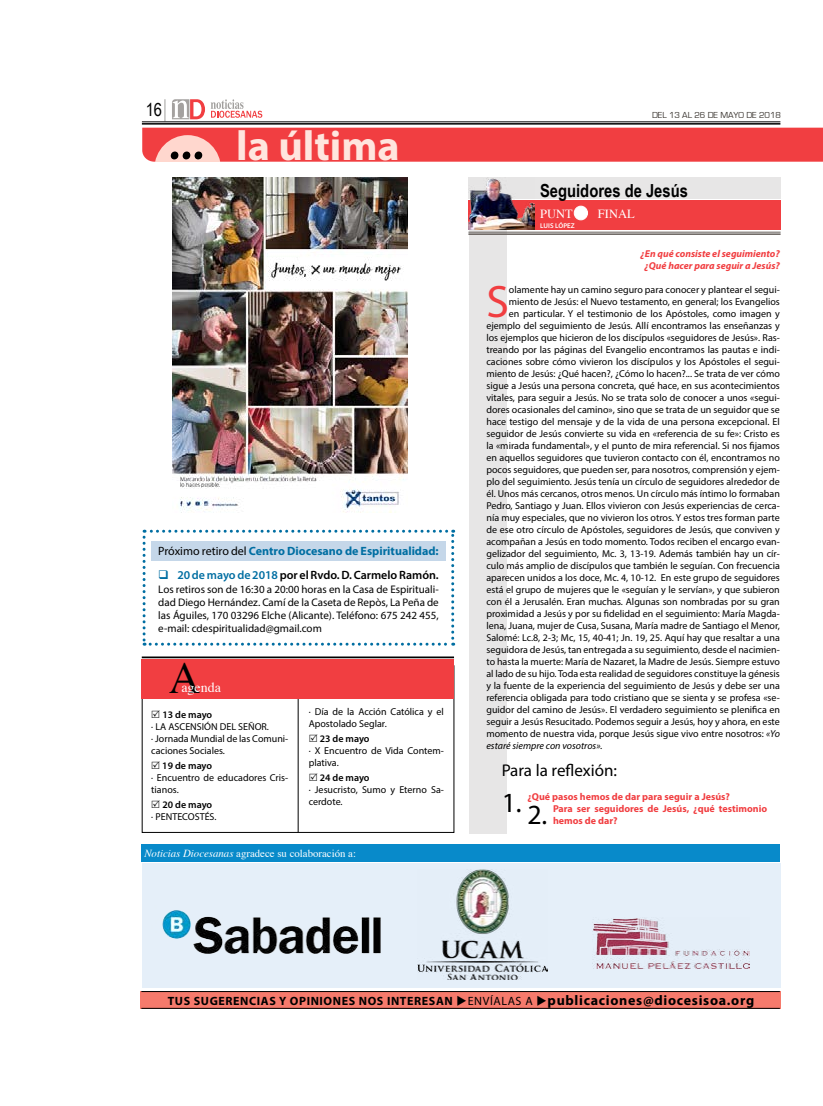
<style>
.page{position:relative;width:823px;height:1106px;background:#fff}
.page>*{position:absolute;margin:0;border:0;box-sizing:border-box;transform-origin:0 0}
.t1{font:45.6px "Myriad Pro";color:#f13e41}
.t2{font:44px "Times";color:#000}
.t3{font:700 42px "Myriad Pro";color:#ffe5de}
.t4{font:27.8px "Myriad Pro";color:#000}
.t5{font:700 18px "Arial Narrow";color:#000}
.t6{font:18px "Arial Narrow";color:#000}
.t7{font:17px "Myriad Pro";color:#000}
.t8{font:14px "Times";color:#fff}
.t9{font:12.5px "Times";color:#fff}
.t10{font:700 12px "Myriad Pro";letter-spacing:.05em;color:#000}
.t11{font:700 12px "Myriad Pro";color:#006ea2}
.t12{font:600 12px "Myriad Pro";color:#000}
.t13{font:11px/13.2px "Myriad Pro";color:#000;text-align:justify}
.t14{font:10.8px "Times";color:#fff}
.t15{font:10px/12px "Myriad Pro";color:#000}
.t16{font:700 10px/12px "Myriad Pro";color:#f13e41}
.t17{font:italic 700 10px/12px "Myriad Pro";color:#f13e41;text-align:center}
.t18{font:600 10px "Myriad Pro";color:#000}
.t19{font:italic 10px "Myriad Pro";color:#000}
.t20{font:9px "Eurostile";color:#39342f}
.t21{font:600 6.9px "Myriad Pro";color:#fff}
.s1{font-weight:600;font-style:italic;font-size:50px;color:#000}
.s2{font-weight:400;color:#000}
.s3{color:#006ea2}
.s4{font-style:italic}
.s5{font-weight:400}
.s6{font-size:14px}
</style>
<div class="page">
<svg style="left:142px;top:529px;width:312px;height:116px"></svg>
<div style="left:151px;top:541px;width:294px;height:19px;background:#c5d7e9"></div>
<div style="left:141px;top:991px;width:639px;height:18px;background:#f67a6c"></div>
<svg style="left:172px;top:99px;width:90px;height:20px"></svg>
<svg style="left:164px;top:99px;width:1px;height:22px"></svg>
<hr style="left:141px;top:991px;width:638px;height:1px;background:#000">
<hr style="left:141px;top:1007px;width:638px;height:1px;background:#000">
<hr style="left:142px;top:122px;width:638px;height:1px;background:#000">
<hr style="left:142px;top:123px;width:638px;height:2px;background:#000">
<div style="left:142px;top:128px;width:680px;height:34px;background:#f13e41"></div>
<div style="left:154px;top:135px;width:67px;height:68px;background:#ffd7ce;border-radius:50%"></div>
<div style="left:130px;top:162px;width:126px;height:50px;background:#fff"></div>
<div style="left:142px;top:863px;width:638px;height:124px;background:#e5eff9"></div>
<div style="left:142px;top:843px;width:637px;height:18px;background:#088aca"></div>
<img style="left:592px;top:918px;width:156px;height:50px">
<img style="left:417px;top:869px;width:130px;height:110px">
<img style="left:162px;top:910px;width:219px;height:44px">
<hr style="left:298px;top:663px;width:1px;height:169px;background:#000">
<hr style="left:142px;top:656px;width:312px;height:2px;background:#000">
<div style="left:142px;top:659px;width:312px;height:40px;background:#f13e41"></div>
<div style="left:468px;top:226px;width:38px;height:607px;background:#e7e6e6"></div>
<div style="left:468px;top:177px;width:312px;height:22px;background:#e7e6e6"></div>
<div style="left:468px;top:200px;width:312px;height:30px;background:#f13e41"></div>
<div style="left:574px;top:206px;width:13px;height:14px;background:#fff;border-radius:50%"></div>
<div style="left:573px;top:206px;width:14px;height:14px;border:1px solid #fff;border-radius:50%"></div>
<img style="left:468px;top:178px;width:66px;height:52px">
<hr style="left:468px;top:232px;width:312px;height:1px;background:#66605c">
<hr style="left:468px;top:233px;width:312px;height:2px;background:#66605c">
<img style="left:172px;top:177px;width:235px;height:335px">
<h3 class="t6" style="left:146px;top:97px;width:18px">16</h3>
<p class="t20" style="left:651px;top:110px;width:130px">DEL 13 AL 26 DE MAYO DE 2018</p>
<h3 class="t3" style="left:170px;top:118px;width:231px"><span class="s1">...</span> la última</h3>
<h3 class="t5" style="left:539px;top:177px;width:149px">Seguidores de Jesús</h3>
<p class="t9" style="left:539px;top:202px;width:34px">PUNT</p>
<p class="t9" style="left:597px;top:202px;width:38px">FINAL</p>
<p class="t21" style="left:540px;top:221px;width:36px">LUIS LÓPEZ</p>
<p class="t11" style="left:158px;top:543px;width:282px"><span class="s2">Próximo retiro del</span> Centro Diocesano de Espiritualidad:</p>
<p class="t12" style="left:158px;top:567px;width:282px"><span class="s3">❑ 20 de mayo de 2018</span> por el Rvdo. D. Carmelo Ramón.</p>
<p class="t13" style="left:158px;top:582px;width:282px">Los retiros son de 16:30 a 20:00 horas en la Casa de Espirituali&shy;dad Diego Hernández. Camí de la Caseta de Repòs, La Peña de las Águiles, 170 03296 Elche (Alicante). Teléfono: 675 242 455, e-mail: cdespiritualidad@gmail.com</p>
<h2 class="t2" style="left:169px;top:637px;width:33px">A</h2>
<h3 class="t8" style="left:181px;top:674px;width:41px">agenda</h3>
<p class="t18" style="left:162px;top:708px;width:51px">13 de mayo</p>
<p class="t15" style="left:151px;top:720px;width:138px">· LA ASCENSIÓN DEL SEÑOR.<br>· Jornada Mundial de las Comuni&shy;caciones Sociales.</p>
<p class="t18" style="left:162px;top:759px;width:51px">19 de mayo</p>
<p class="t15" style="left:151px;top:771px;width:138px">· Encuentro de educadores Cris&shy;tianos.</p>
<p class="t18" style="left:162px;top:798px;width:51px">20 de mayo</p>
<p class="t15" style="left:151px;top:810px;width:67px">· PENTECOSTÉS.</p>
<p class="t15" style="left:308px;top:705px;width:137px">· Día de la Acción Católica y el<br>Apostolado Seglar.</p>
<p class="t18" style="left:319px;top:732px;width:51px">23 de mayo</p>
<p class="t15" style="left:308px;top:744px;width:137px">· X Encuentro de Vida Contem&shy;plativa.</p>
<p class="t18" style="left:319px;top:771px;width:51px">24 de mayo</p>
<p class="t15" style="left:308px;top:783px;width:137px">· Jesucristo, Sumo y Eterno Sa&shy;cerdote.</p>
<p class="t14" style="left:144px;top:843px;width:213px"><span class="s4">Noticias Diocesanas</span> agradece su colaboración a:</p>
<p class="t17" style="left:640px;top:247px;width:141px">¿En qué consiste el seguimiento? ¿Qué hacer para seguir a Jesús?</p>
<h1 class="t1" style="left:486px;top:273px;width:24px">S</h1>
<p class="t15" style="left:508px;top:283px;width:272px">olamente hay un camino seguro para conocer y plantear el segui-</p>
<p class="t15" style="left:508px;top:295px;width:272px">miento de Jesús: el Nuevo testamento, en general; los Evangelios</p>
<p class="t15" style="left:508px;top:307px;width:272px">en particular. Y el testimonio de los Apóstoles, como imagen y</p>
<p class="t15" style="left:486px;top:319px;width:295px">ejemplo del seguimiento de Jesús. Allí encontramos las enseñanzas y</p>
<p class="t15" style="left:486px;top:331px;width:295px">los ejemplos que hicieron de los discípulos «seguidores de Jesús». Ras-</p>
<p class="t15" style="left:486px;top:343px;width:295px">treando por las páginas del Evangelio encontramos las pautas e indi-</p>
<p class="t15" style="left:486px;top:355px;width:295px">caciones sobre cómo vivieron los discípulos y los Apóstoles el segui-</p>
<p class="t15" style="left:486px;top:367px;width:295px">miento de Jesús: ¿Qué hacen?, ¿Cómo lo hacen?... Se trata de ver cómo</p>
<p class="t15" style="left:486px;top:379px;width:295px">sigue a Jesús una persona concreta, qué hace, en sus acontecimientos</p>
<p class="t15" style="left:486px;top:391px;width:295px">vitales, para seguir a Jesús. No se trata solo de conocer a unos «segui-</p>
<p class="t15" style="left:486px;top:403px;width:295px">dores ocasionales del camino», sino que se trata de un seguidor que se</p>
<p class="t15" style="left:486px;top:415px;width:295px">hace testigo del mensaje y de la vida de una persona excepcional. El</p>
<p class="t15" style="left:486px;top:427px;width:295px">seguidor de Jesús convierte su vida en «referencia de su fe»: Cristo es</p>
<p class="t15" style="left:486px;top:439px;width:295px">la «mirada fundamental», y el punto de mira referencial. Si nos fijamos</p>
<p class="t15" style="left:486px;top:451px;width:295px">en aquellos seguidores que tuvieron contacto con él, encontramos no</p>
<p class="t15" style="left:486px;top:463px;width:295px">pocos seguidores, que pueden ser, para nosotros, comprensión y ejem-</p>
<p class="t15" style="left:486px;top:475px;width:295px">plo del seguimiento. Jesús tenía un círculo de seguidores alrededor de</p>
<p class="t15" style="left:486px;top:487px;width:295px">él. Unos más cercanos, otros menos. Un círculo más íntimo lo formaban</p>
<p class="t15" style="left:486px;top:499px;width:295px">Pedro, Santiago y Juan. Ellos vivieron con Jesús experiencias de cerca-</p>
<p class="t15" style="left:486px;top:511px;width:295px">nía muy especiales, que no vivieron los otros. Y estos tres forman parte</p>
<p class="t15" style="left:486px;top:523px;width:295px">de ese otro círculo de Apóstoles, seguidores de Jesús, que conviven y</p>
<p class="t15" style="left:486px;top:535px;width:295px">acompañan a Jesús en todo momento. Todos reciben el encargo evan-</p>
<p class="t15" style="left:486px;top:547px;width:295px">gelizador del seguimiento, Mc. 3, 13-19. Además también hay un cír-</p>
<p class="t15" style="left:486px;top:559px;width:295px">culo más amplio de discípulos que también le seguían. Con frecuencia</p>
<p class="t15" style="left:486px;top:571px;width:295px">aparecen unidos a los doce, Mc. 4, 10-12. En este grupo de seguidores</p>
<p class="t15" style="left:486px;top:583px;width:295px">está el grupo de mujeres que le «seguían y le servían», y que subieron</p>
<p class="t15" style="left:486px;top:595px;width:295px">con él a Jerusalén. Eran muchas. Algunas son nombradas por su gran</p>
<p class="t15" style="left:486px;top:607px;width:295px">proximidad a Jesús y por su fidelidad en el seguimiento: María Magda-</p>
<p class="t15" style="left:486px;top:619px;width:295px">lena, Juana, mujer de Cusa, Susana, María madre de Santiago el Menor,</p>
<p class="t15" style="left:486px;top:631px;width:295px">Salomé: Lc.8, 2-3; Mc, 15, 40-41; Jn. 19, 25. Aquí hay que resaltar a una</p>
<p class="t15" style="left:486px;top:643px;width:295px">seguidora de Jesús, tan entregada a su seguimiento, desde el nacimien-</p>
<p class="t15" style="left:486px;top:655px;width:295px">to hasta la muerte: María de Nazaret, la Madre de Jesús. Siempre estuvo</p>
<p class="t15" style="left:486px;top:667px;width:295px">al lado de su hijo. Toda esta realidad de seguidores constituye la génesis</p>
<p class="t15" style="left:486px;top:679px;width:295px">y la fuente de la experiencia del seguimiento de Jesús y debe ser una</p>
<p class="t15" style="left:486px;top:691px;width:295px">referencia obligada para todo cristiano que se sienta y se profesa «se-</p>
<p class="t15" style="left:486px;top:703px;width:295px">guidor del camino de Jesús». El verdadero seguimiento se plenifica en</p>
<p class="t15" style="left:486px;top:715px;width:295px">seguir a Jesús Resucitado. Podemos seguir a Jesús, hoy y ahora, en este</p>
<p class="t15" style="left:486px;top:727px;width:295px">momento de nuestra vida, porque Jesús sigue vivo entre nosotros: <span class="s4">«Yo</span></p>
<p class="t19" style="left:486px;top:739px;width:117px">estaré siempre con vosotros».</p>
<h3 class="t7" style="left:501px;top:760px;width:117px">Para la reflexión:</h3>
<h3 class="t4" style="left:501px;top:785px;width:22px">1.</h3>
<p class="t16" style="left:527px;top:790px;width:204px">¿Qué pasos hemos de dar para seguir a Jesús?</p>
<h3 class="t4" style="left:527px;top:797px;width:22px">2.</h3>
<p class="t16" style="left:552px;top:802px;width:216px">Para ser seguidores de Jesús, ¿qué testimonio hemos de dar?</p>
<p class="t10" style="left:168px;top:993px;width:587px">TUS SUGERENCIAS Y OPINIONES NOS INTERESAN ◆<span class="s5">ENVÍALAS A</span> ◆<span class="s6">publicaciones@diocesisoa.org</span></p>
</div>
